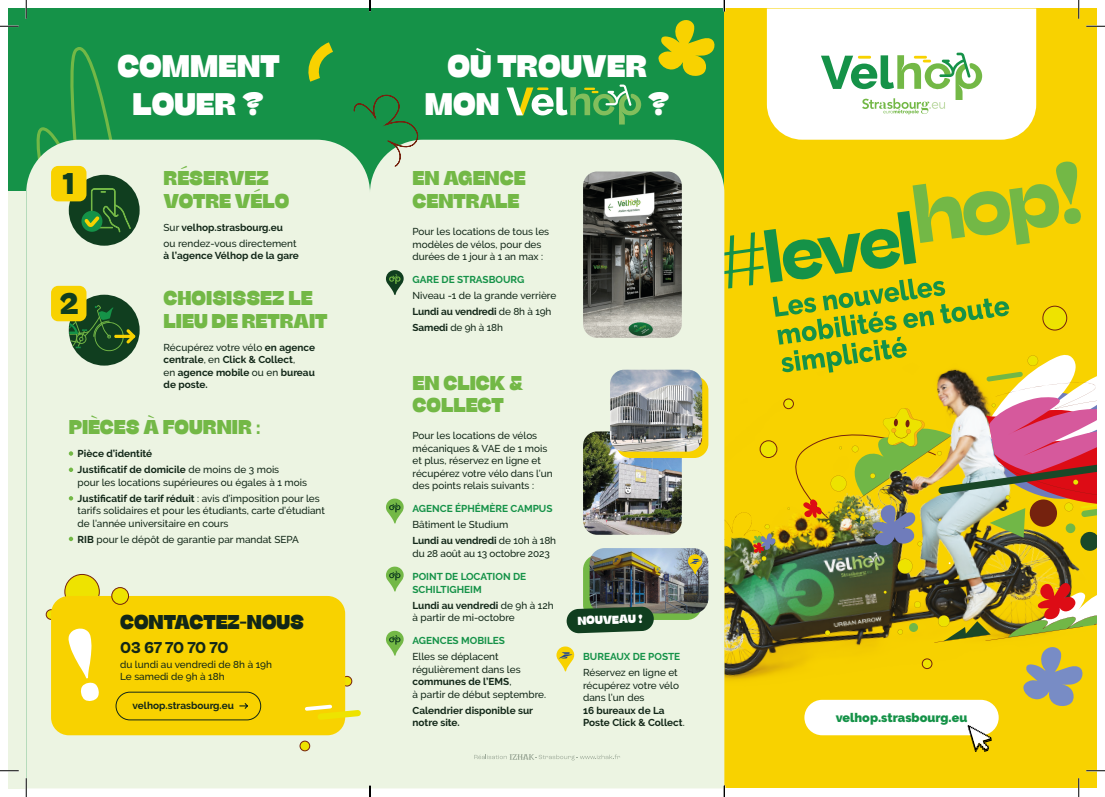
<style>
.page{position:relative;width:1105px;height:797px;background:#fff}
.page>*{position:absolute;margin:0;border:0;box-sizing:border-box;transform-origin:0 0}
.t1{font:31.25px "Stinger Variable";color:#fff}
.t2{font:900 31.25px "Cabinet Grotesk";color:#103e1f}
.t3{font:20px/22.5px "Stinger Variable";color:#73b846}
.t4{font:20px "Stinger Variable";color:#122718}
.t5{font:800 16.38px "Cabinet Grotesk";letter-spacing:-.03em;color:#122718}
.t6{font:900 12.5px "Raleway";color:#159248}
.t7{font:11.62px "Stinger Variable";color:#fff}
.t8{font:500 10px/12.5px "Raleway";color:#122718}
.t9{font:700 10px/12.5px "Raleway";color:#122718}
.t10{font:700 10px/12.5px "Raleway";color:#159248}
.s1{font-weight:500}
.s2{font-weight:700}
.s3{font-family:"Cabinet Grotesk";font-weight:700}
</style>
<div class="page">
<div style="left:724px;top:9px;width:372px;height:779px;background:#f8d200"></div>
<div style="left:767px;top:9px;width:269px;height:131px;background:#fff"></div>
<svg style="left:821px;top:53px;width:161px;height:61px;background:#c7e3c5"></svg>
<div style="left:9px;top:9px;width:715px;height:779px;background:#159248"></div>
<div style="left:26px;top:140px;width:698px;height:648px;background:#ecf4e2"></div>
<svg style="left:506px;top:84px;width:135px;height:40px"></svg>
<img style="left:583px;top:171px;width:99px;height:167px">
<svg style="left:386px;top:270px;width:18px;height:25px"></svg>
<svg style="left:556px;top:646px;width:18px;height:25px"></svg>
<svg style="left:658px;top:20px;width:57px;height:56px"></svg>
<div style="left:69px;top:175px;width:71px;height:71px;background:#103e1f;border-radius:50%"></div>
<img style="left:583px;top:431px;width:99px;height:104px">
<svg style="left:386px;top:498px;width:18px;height:26px"></svg>
<svg style="left:386px;top:566px;width:18px;height:26px"></svg>
<svg style="left:386px;top:630px;width:18px;height:26px"></svg>
<svg style="left:616px;top:376px;width:92px;height:82px"></svg>
<img style="left:610px;top:370px;width:92px;height:81px">
<svg style="left:309px;top:42px;width:24px;height:40px"></svg>
<svg style="left:354px;top:94px;width:65px;height:73px"></svg>
<div style="left:65px;top:574px;width:34px;height:35px;background:#eee300;border-radius:50%"></div>
<div style="left:65px;top:574px;width:35px;height:35px;border:1px solid #75220e;border-radius:50%"></div>
<div style="left:46px;top:609px;width:10px;height:10px;background:#eee300;border-radius:50%"></div>
<div style="left:46px;top:609px;width:10px;height:10px;border:1px solid #75220e;border-radius:50%"></div>
<div style="left:342px;top:676px;width:10px;height:10px;background:#eee300;border-radius:50%"></div>
<div style="left:342px;top:676px;width:10px;height:10px;border:1px solid #75220e;border-radius:50%"></div>
<div style="left:300px;top:741px;width:10px;height:9px;background:#eee300;border-radius:50%"></div>
<div style="left:300px;top:741px;width:10px;height:10px;border:1px solid #75220e;border-radius:50%"></div>
<div style="left:51px;top:596px;width:294px;height:139px;background:#f8d200;border-radius:18px"></div>
<svg style="left:305px;top:702px;width:60px;height:21px"></svg>
<div style="left:112px;top:587px;width:17px;height:17px;background:#eee300;border-radius:50%"></div>
<div style="left:112px;top:587px;width:17px;height:17px;border:1px solid #75220e;border-radius:50%"></div>
<div style="left:116px;top:692px;width:145px;height:28px;border:1px solid #122718;border-radius:14px"></div>
<svg style="left:239px;top:703px;width:9px;height:6px"></svg>
<div style="left:804px;top:699px;width:195px;height:36px;background:#fff;border-radius:18px"></div>
<img style="left:720px;top:161px;width:376px;height:545px">
<svg style="left:69px;top:451px;width:4px;height:5px"></svg>
<svg style="left:69px;top:467px;width:4px;height:5px"></svg>
<svg style="left:69px;top:496px;width:4px;height:4px"></svg>
<svg style="left:69px;top:536px;width:4px;height:5px"></svg>
<svg style="left:583px;top:554px;width:119px;height:66px"></svg>
<img style="left:590px;top:548px;width:118px;height:65px">
<svg style="left:968px;top:725px;width:24px;height:27px"></svg>
<div style="left:69px;top:295px;width:71px;height:70px;background:#103e1f;border-radius:50%"></div>
<svg style="left:69px;top:305px;width:66px;height:47px"></svg>
<div style="left:51px;top:286px;width:35px;height:35px;background:#f8d200;border-radius:7px"></div>
<svg style="left:26px;top:47px;width:105px;height:187px"></svg>
<div style="left:9px;top:191px;width:17px;height:597px;background:#ecf4e2"></div>
<svg style="left:566px;top:606px;width:88px;height:27px;background:#2d5437"></svg>
<svg style="left:688px;top:554px;width:14px;height:20px"></svg>
<svg style="left:474px;top:754px;width:146px;height:6px"></svg>
<svg style="left:0;top:25px;width:19px;height:2px"></svg>
<svg style="left:1086px;top:25px;width:19px;height:2px"></svg>
<svg style="left:0;top:770px;width:19px;height:1px"></svg>
<svg style="left:1086px;top:770px;width:19px;height:1px"></svg>
<svg style="left:25px;top:0;width:2px;height:19px"></svg>
<svg style="left:25px;top:778px;width:2px;height:19px"></svg>
<svg style="left:1078px;top:0;width:1px;height:19px"></svg>
<svg style="left:1078px;top:778px;width:1px;height:19px"></svg>
<svg style="left:369px;top:0;width:2px;height:11px"></svg>
<svg style="left:369px;top:785px;width:2px;height:12px"></svg>
<svg style="left:724px;top:785px;width:1px;height:12px"></svg>
<p class="t2" style="left:63px;top:167px;width:13px">1</p>
<p class="t2" style="left:59px;top:287px;width:21px">2</p>
<p class="t1" style="left:117px;top:45px;width:164px">COMMENT</p>
<p class="t1" style="left:447px;top:45px;width:201px">OÙ TROUVER</p>
<p class="t1" style="left:133px;top:83px;width:133px">LOUER ?</p>
<p class="t1" style="left:425px;top:83px;width:76px">MON</p>
<p class="t1" style="left:648px;top:83px;width:23px">?</p>
<p class="t3" style="left:164px;top:166px;width:127px">RÉSERVEZ<br>VOTRE VÉLO</p>
<p class="t9" style="left:164px;top:221px;width:121px"><span class="s1">Sur</span> velhop.strasbourg.eu</p>
<p class="t8" style="left:164px;top:237px;width:137px">ou rendez-vous directement <span class="s2">à l’agence Vélhop de la gare</span></p>
<p class="t3" style="left:164px;top:286px;width:165px">CHOISISSEZ LE<br>LIEU DE RETRAIT</p>
<p class="t9" style="left:164px;top:341px;width:153px"><span class="s1">Récupérez votre vélo</span> en agence centrale<span class="s1">, en</span> Click &amp; Collect<span class="s1">,<br>en</span> agence mobile <span class="s1">ou en</span> bureau de poste.</p>
<p class="t3" style="left:412px;top:166px;width:115px">EN AGENCE<br>CENTRALE</p>
<p class="t8" style="left:412px;top:225px;width:138px">Pour les locations de tous les modèles de vélos, pour des durées de 1 jour à 1 an max :</p>
<p class="t10" style="left:412px;top:273px;width:113px">GARE DE STRASBOURG</p>
<p class="t8" style="left:412px;top:289px;width:145px">Niveau -1 de la grande verrière</p>
<p class="t9" style="left:412px;top:306px;width:140px">Lundi au vendredi <span class="s1">de 8h à 19h</span></p>
<p class="t8" style="left:412px;top:321px;width:92px"><span class="s2">Samedi</span> de 9h à 18h</p>
<p class="t3" style="left:412px;top:370px;width:113px">EN CLICK &amp;<br>COLLECT</p>
<p class="t3" style="left:69px;top:415px;width:193px">PIÈCES À FOURNIR <span class="s3">:</span></p>
<p class="t9" style="left:78px;top:447px;width:76px">Pièce d’identité</p>
<p class="t8" style="left:78px;top:463px;width:231px"><span class="s2">Justificatif de domicile</span> de moins de 3 mois<br>pour les locations supérieures ou égales à 1 mois</p>
<p class="t8" style="left:78px;top:492px;width:249px"><span class="s2">Justificatif de tarif réduit</span> : avis d’imposition pour les tarifs solidaires et pour les étudiants, carte d’étudiant de l’année universitaire en cours</p>
<p class="t8" style="left:78px;top:533px;width:223px"><span class="s2">RIB</span> pour le dépôt de garantie par mandat SEPA</p>
<p class="t4" style="left:120px;top:608px;width:186px">CONTACTEZ-NOUS</p>
<p class="t5" style="left:120px;top:639px;width:110px">03 67 70 70 70</p>
<p class="t8" style="left:120px;top:658px;width:153px">du lundi au vendredi de 8h à 19h</p>
<p class="t8" style="left:120px;top:670px;width:106px">Le samedi de 9h à 18h</p>
<p class="t9" style="left:133px;top:699px;width:103px">velhop.strasbourg.eu</p>
<p class="t8" style="left:412px;top:429px;width:142px">Pour les locations de vélos mécaniques &amp; VAE de 1 mois et plus, réservez en ligne et récupérez votre vélo dans l’un des points relais suivants :</p>
<p class="t10" style="left:412px;top:502px;width:142px">AGENCE ÉPHÉMÈRE CAMPUS</p>
<p class="t8" style="left:412px;top:518px;width:97px">Bâtiment le Studium</p>
<p class="t8" style="left:412px;top:534px;width:145px"><span class="s2">Lundi au vendredi</span> de 10h à 18h du 28 août au 13 octobre 2023</p>
<p class="t10" style="left:412px;top:570px;width:115px">POINT DE LOCATION DE<br>SCHILTIGHEIM</p>
<p class="t8" style="left:412px;top:599px;width:143px"><span class="s2">Lundi au vendredi</span> de 9h à 12h à partir de mi-octobre</p>
<p class="t10" style="left:412px;top:634px;width:94px">AGENCES MOBILES</p>
<p class="t8" style="left:412px;top:650px;width:135px">Elles se déplacent régulièrement dans les <span class="s2">communes de l’EMS</span>,<br>à partir de début septembre.</p>
<p class="t9" style="left:412px;top:704px;width:122px">Calendrier disponible sur notre site.</p>
<p class="t7" style="left:577px;top:612px;width:67px;rotate:-2deg">NOUVEAU !</p>
<p class="t10" style="left:583px;top:650px;width:99px">BUREAUX DE POSTE</p>
<p class="t8" style="left:583px;top:666px;width:103px">Réservez en ligne et récupérez votre vélo dans l’un des<br><span class="s2">16 bureaux de La<br>Poste Click &amp; Collect</span>.</p>
<p class="t6" style="left:836px;top:710px;width:133px">velhop.strasbourg.eu</p>
</div>
